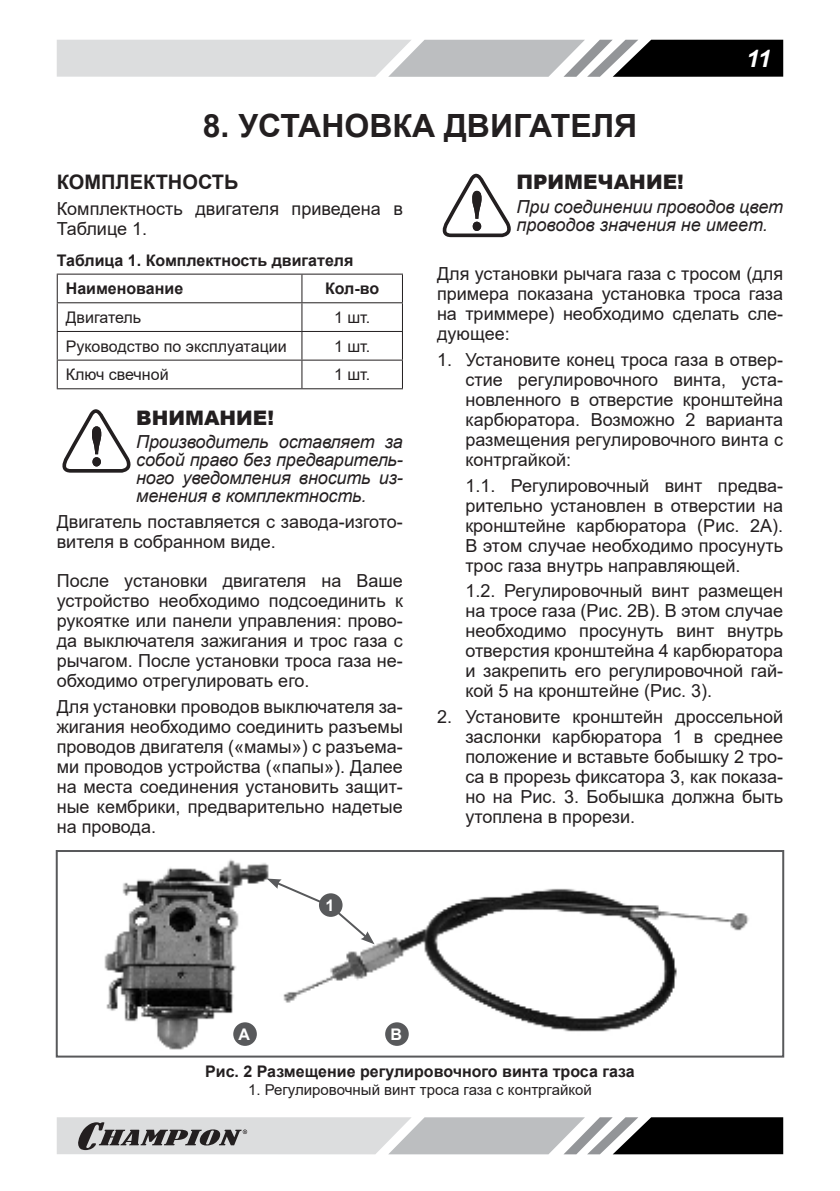
<style>
.page{position:relative;width:840px;height:1191px;background:#fff}
.page>*{position:absolute;margin:0;border:0;box-sizing:border-box;transform-origin:0 0}
.t1{font:700 32px "Arial";color:#231f20}
.t2{font:italic 700 24px "Arial";color:#fff}
.t3{font:900 20px "Arial";color:#231f20}
.t4{font:700 20px "Arial";color:#231f20}
.t5{font:18px/20px "Arial";color:#231f20;text-align:justify}
.t6{font:italic 18px/18px "Arial";letter-spacing:-.01em;color:#231f20;text-align:justify}
.t7{font:700 16px/28.6px "Arial";color:#231f20}
.t8{font:16px "Arial";color:#231f20}
.t9{font:700 16px "Arial";color:#fff}
.t10{font:15px "Arial";color:#231f20}
</style>
<div class="page">
<svg style="left:57px;top:40px;width:725px;height:37px;background:#a7a8a9"></svg>
<svg style="left:57px;top:1117px;width:725px;height:37px;background:#9c9d9e"></svg>
<hr style="left:57px;top:274px;width:245px;height:1px;background:#231f20">
<hr style="left:302px;top:274px;width:101px;height:1px;background:#231f20">
<hr style="left:57px;top:302px;width:245px;height:1px;background:#231f20">
<hr style="left:302px;top:302px;width:101px;height:1px;background:#231f20">
<hr style="left:57px;top:331px;width:245px;height:1px;background:#231f20">
<hr style="left:302px;top:331px;width:101px;height:1px;background:#231f20">
<hr style="left:57px;top:359px;width:245px;height:1px;background:#231f20">
<svg style="left:57px;top:275px;width:1px;height:113px"></svg>
<hr style="left:302px;top:359px;width:101px;height:1px;background:#231f20">
<svg style="left:301px;top:275px;width:1px;height:113px"></svg>
<svg style="left:402px;top:275px;width:1px;height:113px"></svg>
<hr style="left:57px;top:388px;width:245px;height:1px;background:#231f20">
<hr style="left:302px;top:388px;width:101px;height:1px;background:#231f20">
<svg style="left:62px;top:409px;width:69px;height:63px"></svg>
<svg style="left:442px;top:174px;width:69px;height:63px"></svg>
<img style="left:104px;top:859px;width:645px;height:191px">
<div style="left:56px;top:850px;width:727px;height:207px;border:2px solid #58595b"></div>
<svg style="left:266px;top:878px;width:108px;height:66px"></svg>
<div style="left:319px;top:893px;width:23px;height:24px;background:#58595b;border-radius:50%"></div>
<div style="left:233px;top:1022px;width:24px;height:23px;background:#58595b;border-radius:50%"></div>
<div style="left:385px;top:1022px;width:23px;height:23px;background:#58595b;border-radius:50%"></div>
<h2 class="t2" style="left:745px;top:44px;width:26px">11</h2>
<h1 class="t1" style="left:203px;top:103px;width:435px">8. УСТАНОВКА ДВИГАТЕЛЯ</h1>
<p class="t4" style="left:57px;top:168px;width:183px">КОМПЛЕКТНОСТЬ</p>
<p class="t5" style="left:57px;top:199px;width:347px">Комплектность двигателя приведена в<br>Таблице 1.</p>
<p class="t7" style="left:66px;top:246px;width:289px;text-indent:-9px">Таблица 1. Комплектность двигателя<br>Наименование</p>
<p class="t3" style="left:516px;top:167px;width:169px">ПРИМЕЧАНИЕ!</p>
<p class="t6" style="left:516px;top:198px;width:268px">При соединении проводов цвет проводов значения не имеет.</p>
<p class="t5" style="left:437px;top:264px;width:347px">Для установки рычага газа с тросом (для примера показана установка троса газа на триммере) необходимо сделать сле&shy;дующее:</p>
<p class="t5" style="left:465px;top:349px;width:319px;text-indent:-28px">1. Установите конец троса газа в отвер&shy;стие регулировочного винта, уста&shy;новленного в отверстие кронштейна карбюратора. Возможно 2 варианта размещения регулировочного винта с контргайкой:</p>
<p class="t5" style="left:465px;top:475px;width:319px">1.1. Регулировочный винт предва&shy;рительно установлен в отверстии на кронштейне карбюратора (Рис. 2А).<br>В этом случае необходимо просунуть трос газа внутрь направляющей.</p>
<p class="t5" style="left:465px;top:581px;width:319px">1.2. Регулировочный винт размещен на тросе газа (Рис. 2В). В этом случае необходимо просунуть винт внутрь отверстия кронштейна 4 карбюратора и закрепить его регулировочной гай&shy;кой 5 на кронштейне (Рис. 3).</p>
<p class="t5" style="left:465px;top:706px;width:319px;text-indent:-28px">2. Установите кронштейн дроссельной заслонки карбюратора 1 в среднее положение и вставьте бобышку 2 тро&shy;са в прорезь фиксатора 3, как показа&shy;но на Рис. 3. Бобышка должна быть утоплена в прорези.</p>
<p class="t7" style="left:325px;top:274px;width:56px">Кол-во</p>
<p class="t8" style="left:66px;top:306px;width:77px">Двигатель</p>
<p class="t8" style="left:334px;top:306px;width:38px">1 шт.</p>
<p class="t8" style="left:66px;top:335px;width:222px">Руководство по эксплуатации</p>
<p class="t8" style="left:334px;top:335px;width:38px">1 шт.</p>
<p class="t8" style="left:66px;top:364px;width:104px">Ключ свечной</p>
<p class="t8" style="left:334px;top:364px;width:38px">1 шт.</p>
<p class="t3" style="left:136px;top:403px;width:139px">ВНИМАНИЕ!</p>
<p class="t6" style="left:136px;top:433px;width:268px">Производитель оставляет за собой право без предваритель&shy;ного уведомления вносить из&shy;менения в комплектность.</p>
<p class="t5" style="left:57px;top:511px;width:347px">Двигатель поставляется с завода-изгото&shy;вителя в собранном виде.</p>
<p class="t5" style="left:57px;top:571px;width:347px">После установки двигателя на Ваше устройство необходимо подсоединить к рукоятке или панели управления: прово&shy;да выключателя зажигания и трос газа с рычагом. После установки троса газа не&shy;обходимо отрегулировать его.</p>
<p class="t5" style="left:57px;top:696px;width:347px">Для установки проводов выключателя за&shy;жигания необходимо соединить разъемы проводов двигателя («мамы») с разъема&shy;ми проводов устройства («папы»). Далее на места соединения установить защит&shy;ные кембрики, предварительно надетые на провода.</p>
<p class="t9" style="left:325px;top:899px;width:10px">1</p>
<p class="t9" style="left:238px;top:1023px;width:13px">А</p>
<p class="t9" style="left:390px;top:1028px;width:13px">B</p>
<p class="t7" style="left:205px;top:1057px;width:431px">Рис. 2 Размещение регулировочного винта троса газа</p>
<p class="t10" style="left:248px;top:1079px;width:345px">1. Регулировочный винт троса газа с контргайкой</p>
</div>
